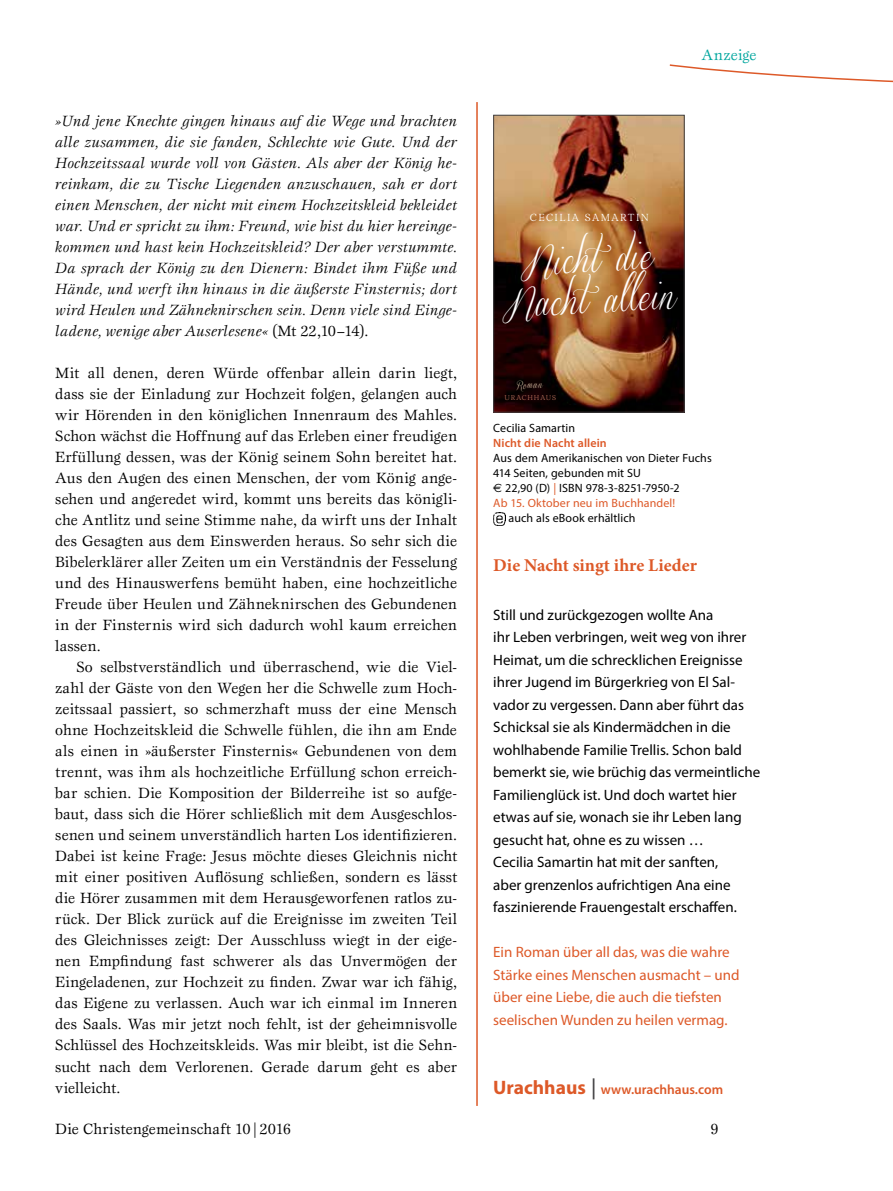
<style>
.page{position:relative;width:893px;height:1191px;background:#fff}
.page>*{position:absolute;margin:0;border:0;box-sizing:border-box;transform-origin:0 0}
.t1{font:32.55px/40.8px "Sverige Script Demo";color:#fff;text-align:center}
.t2{font:700 18px "Minion Pro";color:#dd5928}
.t3{font:15.3px/21px "Esprit Std";letter-spacing:.005em;color:#000;text-align:justify}
.t4{font:italic 15.3px/21px "Esprit";letter-spacing:.015em;color:#000;text-align:justify}
.t5{font:15.3px "Esprit Std";letter-spacing:.01em;color:#00a69e}
.t6{font:15px/22.5px "Myriad Pro";color:#000}
.t7{font:15px/22.5px "Myriad Pro";color:#dd5928}
.t8{font:600 13.5px "Myriad Pro";color:#dd5928}
.t9{font:12px/15px "Myriad Pro";letter-spacing:.005em;color:#000}
.t10{font:600 12px "Myriad Pro";letter-spacing:.01em;color:#dd5928}
.t11{font:10.65px "Lomba Bk";letter-spacing:.13em;color:#fff}
.t12{font:8.7px "Sverige Script Demo";color:#e7d0b1}
.t13{font:7.35px "Lomba Bk";letter-spacing:.11em;color:#b7705b}
.s1{font-family:"Esprit Std";font-style:normal}
.s2{font-family:"Euro Sans"}
.s3{color:#dd5928}
.s4{font-weight:700;font-size:19.5px}
.s5{font-family:"Scala OT";font-weight:700;font-size:21px;color:#414042}
</style>
<div class="page">
<svg style="left:669px;top:64px;width:224px;height:19px"></svg>
<svg style="left:493px;top:512px;width:12px;height:13px"></svg>
<img style="left:495px;top:117px;width:188px;height:293px">
<div style="left:493px;top:115px;width:192px;height:297px;border:1px solid #414042"></div>
<hr style="left:476px;top:102px;width:2px;height:1004px;background:#dd5928">
<p class="t4" style="left:55px;top:110px;width:403px">»Und jene Knechte gingen hinaus auf die Wege und brachten alle zusammen, die sie fanden, Schlechte wie Gute. Und der Hochzeitssaal wurde voll von Gästen. Als aber der König he&shy;reinkam, die zu Tische Liegenden anzuschauen, sah er dort einen Menschen, der nicht mit einem Hochzeitskleid bekleidet war. Und er spricht zu ihm: Freund, wie bist du hier hereinge&shy;kommen und hast kein Hochzeitskleid? Der aber verstummte.<br>Da sprach der König zu den Dienern: Bindet ihm Füße und Hände, und werft ihn hinaus in die äußerste Finsternis; dort wird Heulen und Zähneknirschen sein. Denn viele sind Einge&shy;ladene, wenige aber Auserlesene« <span class="s1">(Mt 22,10–14).</span></p>
<p class="t3" style="left:55px;top:362px;width:403px">Mit all denen, deren Würde offenbar allein darin liegt, dass sie der Einladung zur Hochzeit folgen, gelangen auch wir Hörenden in den königlichen Innenraum des Mahles.<br>Schon wächst die Hoffnung auf das Erleben einer freudigen Erfüllung dessen, was der König seinem Sohn bereitet hat.<br>Aus den Augen des einen Menschen, der vom König ange&shy;sehen und angeredet wird, kommt uns bereits das königli&shy;che Antlitz und seine Stimme nahe, da wirft uns der Inhalt des Gesagten aus dem Einswerden heraus. So sehr sich die Bibelerklärer aller Zeiten um ein Verständnis der Fesselung und des Hinauswerfens bemüht haben, eine hochzeitliche Freude über Heulen und Zähneknirschen des Gebundenen in der Finsternis wird sich dadurch wohl kaum erreichen lassen.</p>
<p class="t3" style="left:55px;top:656px;width:403px;text-indent:21px">So selbstverständlich und überraschend, wie die Viel&shy;zahl der Gäste von den Wegen her die Schwelle zum Hoch&shy;zeitssaal passiert, so schmerzhaft muss der eine Mensch ohne Hochzeitskleid die Schwelle fühlen, die ihn am Ende als einen in »äußerster Finsternis« Gebundenen von dem trennt, was ihm als hochzeitliche Erfüllung schon erreich&shy;bar schien. Die Komposition der Bilderreihe ist so aufge&shy;baut, dass sich die Hörer schließlich mit dem Ausgeschlos&shy;senen und seinem unverständlich harten Los identifizieren.<br>Dabei ist keine Frage: Jesus möchte dieses Gleichnis nicht mit einer positiven Auflösung schließen, sondern es lässt die Hörer zusammen mit dem Herausgeworfenen ratlos zu&shy;rück. Der Blick zurück auf die Ereignisse im zweiten Teil des Gleichnisses zeigt: Der Ausschluss wiegt in der eige&shy;nen Empfindung fast schwerer als das Unvermögen der Eingeladenen, zur Hochzeit zu finden. Zwar war ich fähig, das Eigene zu verlassen. Auch war ich einmal im Inneren des Saals. Was mir jetzt noch fehlt, ist der geheimnisvolle Schlüssel des Hochzeitskleids. Was mir bleibt, ist die Sehn&shy;sucht nach dem Verlorenen. Gerade darum geht es aber vielleicht.</p>
<p class="t5" style="left:702px;top:46px;width:56px">Anzeige</p>
<p class="t11" style="left:530px;top:211px;width:121px">CECILIA SAMARTIN</p>
<h1 class="t1" style="left:498px;top:245px;width:178px;rotate:-3deg">Nicht die<br>Nacht allein</h1>
<p class="t12" style="left:515px;top:381px;width:29px;rotate:-3deg">Roman</p>
<p class="t13" style="left:505px;top:393px;width:53px">URACHHAUS</p>
<p class="t9" style="left:493px;top:420px;width:83px">Cecilia Samartin</p>
<p class="t10" style="left:493px;top:435px;width:115px">Nicht die Nacht allein</p>
<p class="t9" style="left:493px;top:450px;width:220px">Aus dem Amerikanischen von Dieter Fuchs 414 Seiten, gebunden mit SU<br><span class="s2">€</span> 22,90 (D) <span class="s3">|</span> ISBN 978-3-8251-7950-2<br><span class="s3">Ab 15. Oktober neu im Buchhandel!</span></p>
<p class="t9" style="left:509px;top:510px;width:128px">auch als eBook erhältlich</p>
<p class="t2" style="left:493px;top:553px;width:205px">Die Nacht singt ihre Lieder</p>
<p class="t6" style="left:493px;top:603px;width:269px">Still und zurückgezogen wollte Ana<br>ihr Leben verbringen, weit weg von ihrer Heimat, um die schrecklichen Ereignisse ihrer Jugend im Bürgerkrieg von El Sal&shy;vador zu vergessen. Dann aber führt das Schicksal sie als Kindermädchen in die wohlhabende Familie Trellis. Schon bald bemerkt sie, wie brüchig das vermeintliche Familienglück ist. Und doch wartet hier etwas auf sie, wonach sie ihr Leben lang gesucht hat, ohne es zu wissen …<br>Cecilia Samartin hat mit der sanften,<br>aber grenzenlos aufrichtigen Ana eine faszinierende Frauengestalt erschaffen.</p>
<p class="t7" style="left:493px;top:940px;width:248px">Ein Roman über all das, was die wahre Stärke eines Menschen ausmacht – und über eine Liebe, die auch die tiefsten seelischen Wunden zu heilen vermag.</p>
<p class="t8" style="left:493px;top:1080px;width:231px"><span class="s4">Urachhaus</span> <span class="s5">|</span> www.urachhaus.com</p>
<p class="t3" style="left:55px;top:1118px;width:237px">Die Christengemeinschaft 10|2016</p>
<p class="t3" style="left:710px;top:1118px;width:10px">9</p>
</div>
